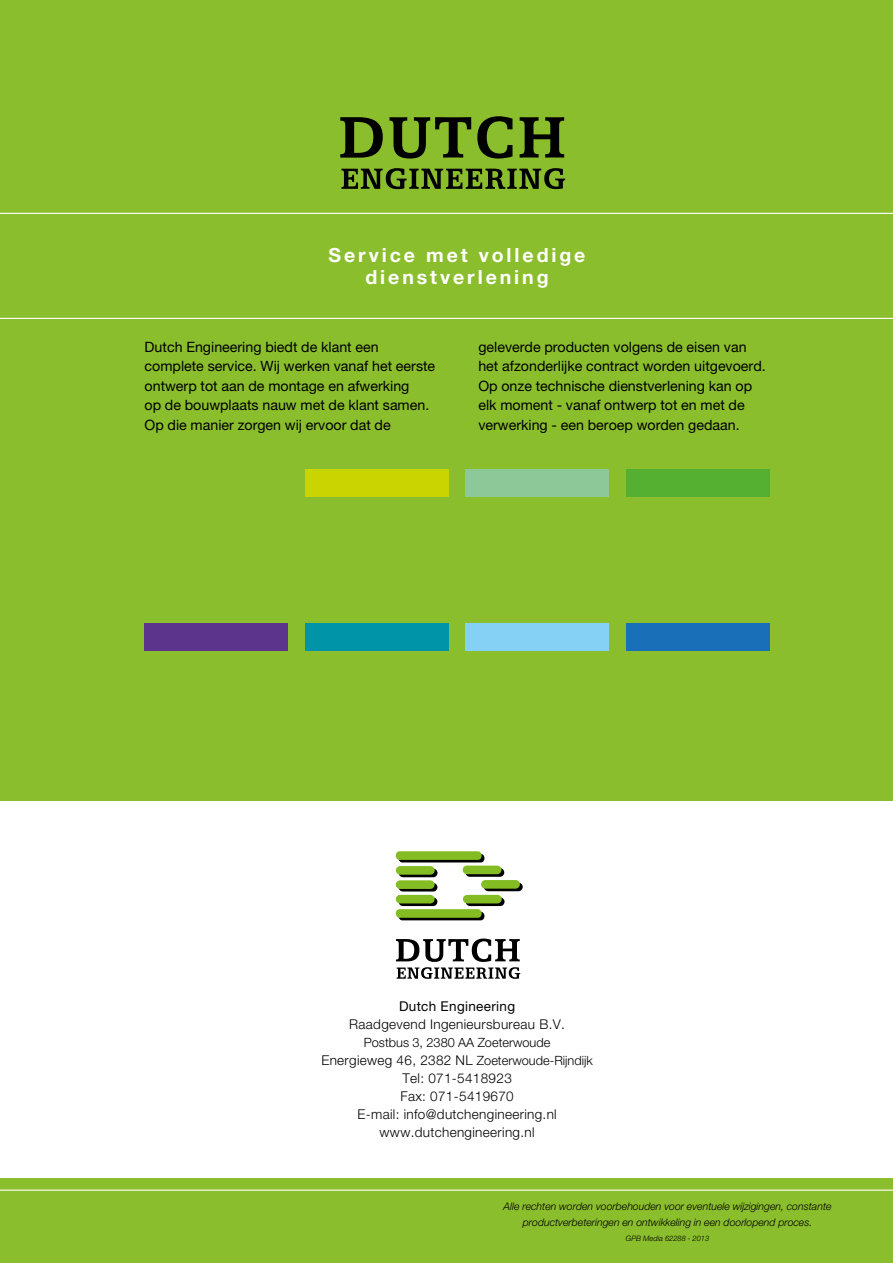
<style>
.page{position:relative;width:893px;height:1263px;background:#fff}
.page>*{position:absolute;margin:0;border:0;box-sizing:border-box;transform-origin:0 0}
.t1{font:700 19.5px/22.5px "Helvetica Neue LT Pro";letter-spacing:.15em;color:#fff;text-align:center}
.t2{font:14.25px/19.5px "Helvetica Neue LT Pro";color:#000}
.t3{font:300 13.5px/18px "Helvetica Neue LT Pro";letter-spacing:.025em;color:#000;text-align:center}
.t4{font:13.5px "Helvetica Neue LT Pro";letter-spacing:.025em;color:#000}
.t5{font:300 12.75px/18px "Helvetica Neue LT Pro";color:#000;text-align:center}
.t6{font:italic 300 10.5px/15.8px "Helvetica Neue LT Pro";color:#000;text-align:center}
.t7{font:italic 300 7.5px "Helvetica Neue LT Pro";color:#000}
.s1{font-size:13.5px}
</style>
<div class="page">
<div style="left:0;top:1179px;width:893px;height:84px;background:#8bbe2d"></div>
<div style="left:0;top:0;width:893px;height:801px;background:#8bbe2d"></div>
<hr style="left:0;top:213px;width:893px;height:1px;background:#fff">
<hr style="left:0;top:318px;width:893px;height:1px;background:#fff">
<hr style="left:0;top:1189px;width:893px;height:2px;background:#fff">
<div style="left:399px;top:854px;width:85px;height:8px;background:#000;border-radius:4px"></div>
<div style="left:399px;top:912px;width:85px;height:8px;background:#000;border-radius:4px"></div>
<div style="left:399px;top:869px;width:38px;height:8px;background:#000;border-radius:4px"></div>
<div style="left:399px;top:883px;width:38px;height:8px;background:#000;border-radius:4px"></div>
<svg style="left:399px;top:897px;width:38px;height:9px"></svg>
<svg style="left:465px;top:868px;width:39px;height:9px"></svg>
<div style="left:484px;top:883px;width:39px;height:8px;background:#000;border-radius:4px"></div>
<svg style="left:466px;top:897px;width:38px;height:9px"></svg>
<div style="left:396px;top:851px;width:86px;height:9px;background:#83bc23;border-radius:4px"></div>
<div style="left:396px;top:909px;width:86px;height:9px;background:#83bc23;border-radius:4px"></div>
<div style="left:396px;top:866px;width:39px;height:9px;background:#83bc23;border-radius:4px"></div>
<div style="left:396px;top:880px;width:39px;height:9px;background:#83bc23;border-radius:4px"></div>
<div style="left:396px;top:895px;width:39px;height:8px;background:#83bc23;border-radius:4px"></div>
<div style="left:463px;top:865px;width:38px;height:9px;background:#83bc23;border-radius:4px"></div>
<div style="left:481px;top:880px;width:39px;height:9px;background:#83bc23;border-radius:4px"></div>
<div style="left:463px;top:895px;width:39px;height:8px;background:#83bc23;border-radius:4px"></div>
<svg style="left:396px;top:938px;width:124px;height:41px"></svg>
<svg style="left:340px;top:117px;width:43px;height:41px"></svg>
<svg style="left:389px;top:117px;width:82px;height:42px"></svg>
<svg style="left:477px;top:116px;width:35px;height:43px"></svg>
<svg style="left:520px;top:117px;width:44px;height:41px"></svg>
<svg style="left:341px;top:168px;width:224px;height:21px"></svg>
<div style="left:305px;top:470px;width:144px;height:27px;background:#cad400"></div>
<div style="left:466px;top:470px;width:143px;height:27px;background:#8dc899"></div>
<div style="left:627px;top:470px;width:143px;height:27px;background:#55af30"></div>
<div style="left:305px;top:624px;width:143px;height:27px;background:#0094a9"></div>
<div style="left:145px;top:624px;width:143px;height:27px;background:#5d348b"></div>
<div style="left:466px;top:624px;width:143px;height:27px;background:#85d1f5"></div>
<div style="left:627px;top:624px;width:143px;height:27px;background:#1a70b8"></div>
<h1 class="t1" style="left:329px;top:243px;width:258px">Service met volledige dienstverlening</h1>
<p class="t2" style="left:145px;top:337px;width:292px">Dutch Engineering biedt de klant een complete service. Wij werken vanaf het eerste ontwerp tot aan de montage en afwerking<br>op de bouwplaats nauw met de klant samen.<br>Op die manier zorgen wij ervoor dat de</p>
<p class="t2" style="left:478px;top:337px;width:289px">geleverde producten volgens de eisen van het afzonderlijke contract worden uitgevoerd.<br>Op onze technische dienstverlening kan op elk moment - vanaf ontwerp tot en met de verwerking - een beroep worden gedaan.</p>
<p class="t4" style="left:399px;top:998px;width:118px">Dutch Engineering</p>
<p class="t3" style="left:349px;top:1015px;width:217px">Raadgevend Ingenieursbureau B.V.</p>
<p class="t5" style="left:321px;top:1033px;width:273px">Postbus 3, 2380 AA Zoeterwoude<br><span class="s1">Energieweg 46, 2382 NL</span> Zoeterwoude-Rijndijk</p>
<p class="t3" style="left:357px;top:1069px;width:201px">Tel: 071-5418923<br>Fax: 071-5419670<br>E-mail: info@dutchengineering.nl www.dutchengineering.nl</p>
<p class="t6" style="left:504px;top:1198px;width:329px">Alle rechten worden voorbehouden voor eventuele wijzigingen, constante productverbeteringen en ontwikkeling in een doorlopend proces.</p>
<p class="t7" style="left:626px;top:1234px;width:85px">GPB Media 62288 - 2013</p>
</div>
